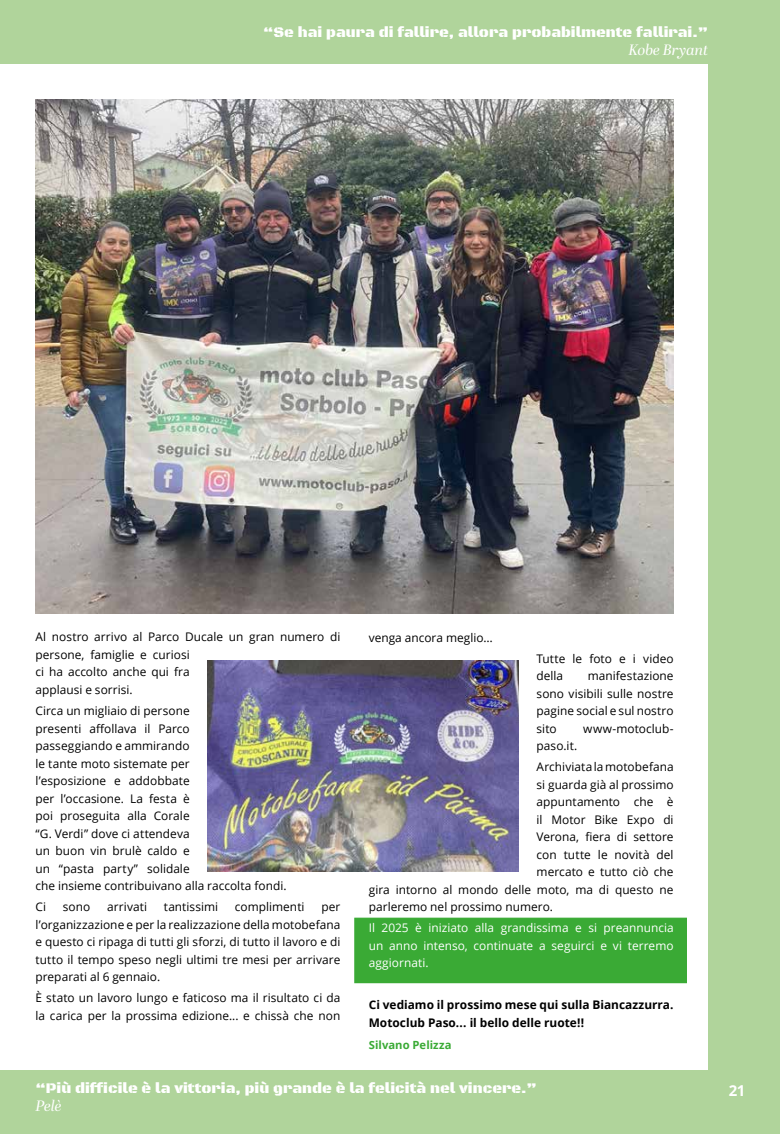
<style>
.page{position:relative;width:780px;height:1134px;background:#fff}
.page>*{position:absolute;margin:0;border:0;box-sizing:border-box;transform-origin:0 0}
.t1{font:15px "Black Ops One";color:#fff}
.t2{font:italic 15px "Abril Display";color:#fff}
.t3{font:700 15px "Open Sans";color:#fff}
.t4{font:11.88px/17.5px "Open Sans";letter-spacing:.005em;color:#000}
.t5{font:11.88px/17.5px "Open Sans";letter-spacing:.005em;color:#fff;text-align:justify}
.t6{font:700 11.88px/17.5px "Open Sans";color:#000}
.t7{font:700 11.25px "Open Sans";letter-spacing:.005em;color:#3aaa35}
</style>
<div class="page">
<div style="left:0;top:0;width:780px;height:64px;background:#b0d49b"></div>
<div style="left:0;top:1070px;width:780px;height:64px;background:#b0d49b"></div>
<div style="left:708px;top:0;width:72px;height:1134px;background:#b0d49b"></div>
<img style="left:35px;top:99px;width:638px;height:514px">
<div style="left:354px;top:918px;width:333px;height:65px;background:#3aaa35"></div>
<img style="left:207px;top:661px;width:312px;height:211px">
<p class="t1" style="left:263px;top:23px;width:446px">“Se hai paura di fallire, allora probabilmente fallirai.”</p>
<p class="t2" style="left:628px;top:39px;width:81px">Kobe Bryant</p>
<p class="t4" style="left:35px;top:628px;width:306px">Al nostro arrivo al Parco Ducale un gran numero di persone, famiglie e curiosi<br>ci ha accolto anche qui fra<br>applausi e sorrisi.</p>
<p class="t4" style="left:35px;top:702px;width:252px">Circa un migliaio di persone<br>presenti affollava il Parco<br>passeggiando e ammirando<br>le tante moto sistemate per<br>l’esposizione e addobbate<br>per l’occasione. La festa è<br>poi proseguita alla Corale<br>“G. Verdi” dove ci attendeva<br>un buon vin brulè caldo e<br>un “pasta party” solidale<br>che insieme contribuivano alla raccolta fondi.</p>
<p class="t4" style="left:35px;top:898px;width:12px">Ci</p>
<p class="t4" style="left:63px;top:898px;width:29px">sono</p>
<p class="t4" style="left:107px;top:898px;width:41px">arrivati</p>
<p class="t4" style="left:164px;top:898px;width:56px">tantissimi</p>
<p class="t4" style="left:235px;top:898px;width:71px">complimenti</p>
<p class="t4" style="left:35px;top:898px;width:306px;text-align:justify;text-indent:286px">per l’organizzazione e per la realizzazione della motobefana e questo ci ripaga di tutti gli sforzi, di tutto il lavoro e di tutto il tempo speso negli ultimi tre mesi per arrivare preparati al 6 gennaio.</p>
<p class="t4" style="left:35px;top:989px;width:306px">È stato un lavoro lungo e faticoso ma il risultato ci da la carica per la prossima edizione... e chissà che non</p>
<p class="t4" style="left:369px;top:628px;width:126px">venga ancora meglio…</p>
<p class="t4" style="left:536px;top:649px;width:138px">Tutte le foto e i video della</p>
<p class="t4" style="left:536px;top:667px;width:138px;text-align:justify;text-indent:51px">manifestazione sono visibili sulle nostre pagine social e sul nostro sito</p>
<p class="t4" style="left:583px;top:719px;width:92px">www-motoclub-</p>
<p class="t4" style="left:536px;top:735px;width:138px;line-height:21px">paso.it.<br>Archiviata la motobefana</p>
<p class="t4" style="left:536px;top:775px;width:138px">si guarda già al prossimo</p>
<p class="t4" style="left:536px;top:793px;width:138px">appuntamento che è</p>
<p class="t4" style="left:536px;top:810px;width:138px">il Motor Bike Expo di</p>
<p class="t4" style="left:536px;top:828px;width:138px">Verona, fiera di settore</p>
<p class="t4" style="left:536px;top:845px;width:138px">con tutte le novità del</p>
<p class="t4" style="left:536px;top:863px;width:138px">mercato e tutto ciò che</p>
<p class="t4" style="left:369px;top:880px;width:306px">gira intorno al mondo delle moto, ma di questo ne</p>
<p class="t4" style="left:369px;top:898px;width:186px">parleremo nel prossimo numero.</p>
<p class="t5" style="left:369px;top:919px;width:306px">Il 2025 è iniziato alla grandissima e si preannuncia un anno intenso, continuate a seguirci e vi terremo aggiornati.</p>
<p class="t6" style="left:369px;top:996px;width:306px">Ci vediamo il prossimo mese qui sulla Biancazzurra.<br>Motoclub Paso... il bello delle ruote!!</p>
<p class="t7" style="left:369px;top:1037px;width:84px">Silvano Pelizza</p>
<p class="t1" style="left:35px;top:1079px;width:503px">“Più difficile è la vittoria, più grande è la felicità nel vincere.”</p>
<p class="t2" style="left:35px;top:1095px;width:28px">Pelè</p>
<p class="t3" style="left:728px;top:1080px;width:18px">21</p>
</div>
